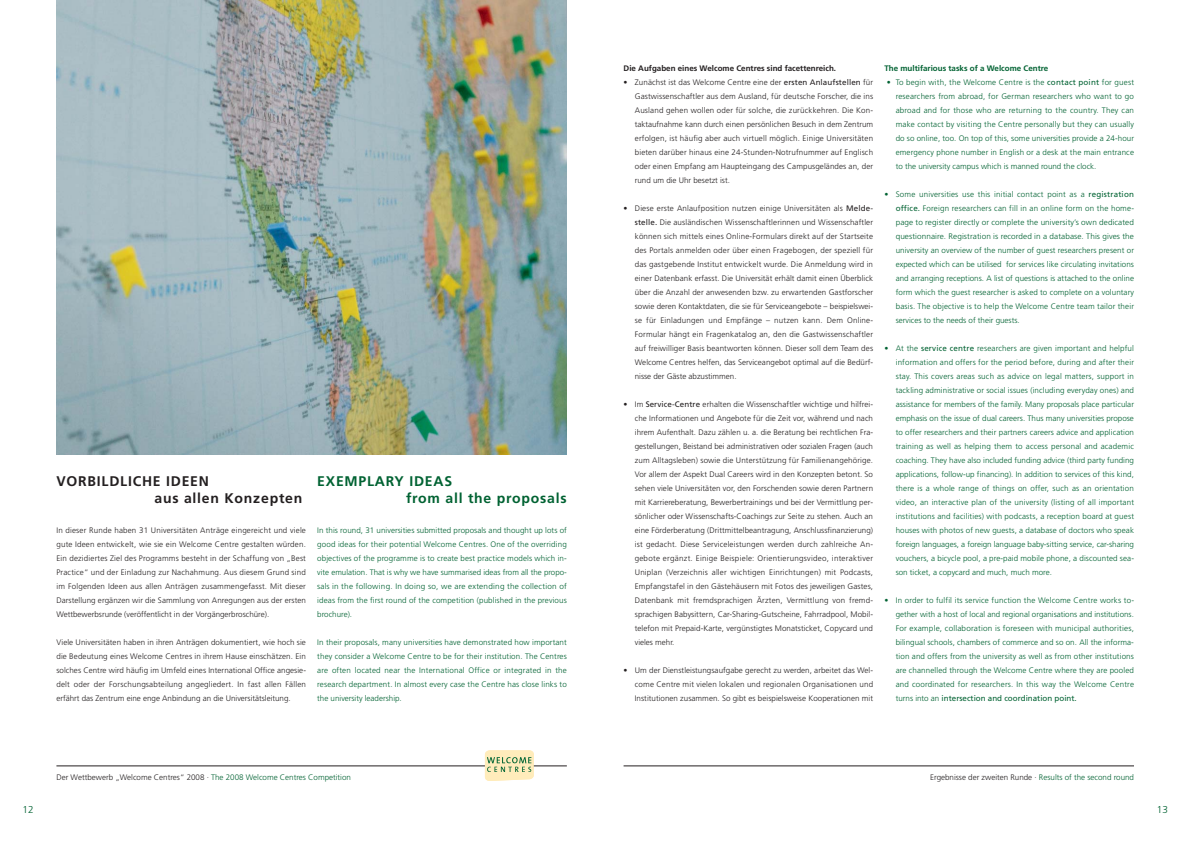
<style>
.page{position:relative;width:1191px;height:842px;background:#fff}
.page>*{position:absolute;margin:0;border:0;box-sizing:border-box;transform-origin:0 0}
.t1{font:700 14px/16.8px "Frutiger";letter-spacing:.055em;color:#231f20}
.t2{font:700 14px/16.8px "Frutiger";letter-spacing:.055em;color:#006232}
.t3{font:300 10px "Frutiger";color:#006232}
.t4{font:300 8px/14px "Frutiger";color:#231f20;text-align:justify}
.t5{font:300 8px/14px "Frutiger";letter-spacing:.005em;color:#006232;text-align:justify}
.t6{font:700 8px "Frutiger";color:#231f20}
.t7{font:700 8px "Frutiger";color:#006232}
.s1{color:#006232}
.s2{font-weight:400}
</style>
<div class="page">
<hr style="left:56px;top:766px;width:511px;height:1px;background:#231f20">
<hr style="left:623px;top:766px;width:511px;height:1px;background:#231f20">
<svg style="left:485px;top:750px;width:49px;height:31px;background:#e3deae"></svg>
<img style="left:56px;top:0;width:511px;height:454px">
<h1 class="t1" style="left:154px;top:473px;width:149px;text-indent:-98px">VORBILDLICHE IDEEN<br>aus allen Konzepten</h1>
<p class="t4" style="left:56px;top:524px;width:251px">In dieser Runde haben 31 Universitäten Anträge eingereicht und viele gute Ideen entwickelt, wie sie ein Welcome Centre gestalten würden.<br>Ein dezidiertes Ziel des Programms besteht in der Schaffung von „Best Practice“ und der Einladung zur Nachahmung. Aus diesem Grund sind im Folgenden Ideen aus allen Anträgen zusammengefasst. Mit dieser Darstellung ergänzen wir die Sammlung von Anregungen aus der ersten Wettbewerbsrunde (veröffentlicht in der Vorgängerbroschüre).</p>
<p class="t4" style="left:56px;top:636px;width:251px">Viele Universitäten haben in ihren Anträgen dokumentiert, wie hoch sie die Bedeutung eines Welcome Centres in ihrem Hause einschätzen. Ein solches Centre wird häufig im Umfeld eines International Office angesie&shy;delt oder der Forschungsabteilung angegliedert. In fast allen Fällen erfährt das Zentrum eine enge Anbindung an die Universitätsleitung.</p>
<h1 class="t2" style="left:406px;top:473px;width:162px;text-indent:-89px">EXEMPLARY IDEAS<br>from all the proposals</h1>
<p class="t5" style="left:317px;top:524px;width:251px">In this round, 31 universities submitted proposals and thought up lots of good ideas for their potential Welcome Centres. One of the overriding objectives of the programme is to create best practice models which in&shy;vite emulation. That is why we have summarised ideas from all the propo&shy;sals in the following. In doing so, we are extending the collection of ideas from the first round of the competition (published in the previous brochure).</p>
<p class="t5" style="left:317px;top:636px;width:251px">In their proposals, many universities have demonstrated how important they consider a Welcome Centre to be for their institution. The Centres are often located near the International Office or integrated in the research department. In almost every case the Centre has close links to the university leadership.</p>
<p class="t3" style="left:23px;top:806px;width:13px">12</p>
<p class="t4" style="left:56px;top:771px;width:296px">Der Wettbewerb „Welcome Centres“ 2008 · <span class="s1">The 2008 Welcome Centres Competition</span></p>
<p class="t6" style="left:623px;top:65px;width:214px">Die Aufgaben eines Welcome Centres sind facettenreich.</p>
<p class="t4" style="left:635px;top:76px;width:240px;text-indent:-11px">• Zunächst ist das Welcome Centre eine der <span class="s2">ersten Anlaufstellen</span> für Gastwissenschaftler aus dem Ausland, für deutsche Forscher, die ins Ausland gehen wollen oder für solche, die zurückkehren. Die Kon&shy;taktaufnahme kann durch einen persönlichen Besuch in dem Zentrum erfolgen, ist häufig aber auch virtuell möglich. Einige Universitäten bieten darüber hinaus eine 24-Stunden-Notrufnummer auf Englisch oder einen Empfang am Haupteingang des Campusgeländes an, der rund um die Uhr besetzt ist.</p>
<p class="t4" style="left:635px;top:202px;width:240px;text-indent:-11px">• Diese erste Anlaufposition nutzen einige Universitäten als <span class="s2">Melde&shy;stelle.</span> Die ausländischen Wissenschaftlerinnen und Wissenschaftler können sich mittels eines Online-Formulars direkt auf der Startseite des Portals anmelden oder über einen Fragebogen, der speziell für das gastgebende Institut entwickelt wurde. Die Anmeldung wird in einer Datenbank erfasst. Die Universität erhält damit einen Überblick über die Anzahl der anwesenden bzw. zu erwartenden Gastforscher sowie deren Kontaktdaten, die sie für Serviceangebote – beispielswei&shy;se für Einladungen und Empfänge – nutzen kann. Dem Online-Formular hängt ein Fragenkatalog an, den die Gastwissenschaftler auf freiwilliger Basis beantworten können. Dieser soll dem Team des Welcome Centres helfen, das Serviceangebot optimal auf die Bedürf&shy;nisse der Gäste abzustimmen.</p>
<p class="t4" style="left:635px;top:398px;width:240px;text-indent:-11px">• Im <span class="s2">Service-Centre</span> erhalten die Wissenschaftler wichtige und hilfrei&shy;che Informationen und Angebote für die Zeit vor, während und nach ihrem Aufenthalt. Dazu zählen u. a. die Beratung bei rechtlichen Fra&shy;gestellungen, Beistand bei administrativen oder sozialen Fragen (auch zum Alltagsleben) sowie die Unterstützung für Familienangehörige.<br>Vor allem der Aspekt Dual Careers wird in den Konzepten betont. So sehen viele Universitäten vor, den Forschenden sowie deren Partnern mit Karriereberatung, Bewerbertrainings und bei der Vermittlung per&shy;sönlicher oder Wissenschafts-Coachings zur Seite zu stehen. Auch an eine Förderberatung (Drittmittelbeantragung, Anschlussfinanzierung) ist gedacht. Diese Serviceleistungen werden durch zahlreiche An&shy;gebote ergänzt. Einige Beispiele: Orientierungsvideo, interaktiver Uniplan (Verzeichnis aller wichtigen Einrichtungen) mit Podcasts, Empfangstafel in den Gästehäusern mit Fotos des jeweiligen Gastes, Datenbank mit fremdsprachigen Ärzten, Vermittlung von fremd&shy;sprachigen Babysittern, Car-Sharing-Gutscheine, Fahrradpool, Mobil&shy;telefon mit Prepaid-Karte, vergünstigtes Monatsticket, Copycard und vieles mehr.</p>
<p class="t4" style="left:635px;top:664px;width:240px;text-indent:-11px">• Um der Dienstleistungsaufgabe gerecht zu werden, arbeitet das Wel&shy;come Centre mit vielen lokalen und regionalen Organisationen und Institutionen zusammen. So gibt es beispielsweise Kooperationen mit</p>
<p class="t7" style="left:884px;top:65px;width:165px">The multifarious tasks of a Welcome Centre</p>
<p class="t5" style="left:895px;top:76px;width:240px;text-indent:-9px">• To begin with, the Welcome Centre is the <span class="s2">contact point</span> for guest researchers from abroad, for German researchers who want to go abroad and for those who are returning to the country. They can make contact by visiting the Centre personally but they can usually do so online, too. On top of this, some universities provide a 24-hour emergency phone number in English or a desk at the main entrance to the university campus which is manned round the clock.</p>
<p class="t5" style="left:895px;top:188px;width:240px;text-indent:-11px">• Some universities use this initial contact point as a <span class="s2">registration office.</span> Foreign researchers can fill in an online form on the home&shy;page to register directly or complete the university’s own dedicated questionnaire. Registration is recorded in a database. This gives the university an overview of the number of guest researchers present or expected which can be utilised for services like circulating invitations and arranging receptions. A list of questions is attached to the online form which the guest researcher is asked to complete on a voluntary basis. The objective is to help the Welcome Centre team tailor their services to the needs of their guests.</p>
<p class="t5" style="left:895px;top:342px;width:240px;text-indent:-11px">• At the <span class="s2">service centre</span> researchers are given important and helpful information and offers for the period before, during and after their stay. This covers areas such as advice on legal matters, support in tackling administrative or social issues (including everyday ones) and assistance for members of the family. Many proposals place particular emphasis on the issue of dual careers. Thus many universities propose to offer researchers and their partners careers advice and application training as well as helping them to access personal and academic coaching. They have also included funding advice (third party funding applications, follow-up financing). In addition to services of this kind, there is a whole range of things on offer, such as an orientation video, an interactive plan of the university (listing of all important institutions and facilities) with podcasts, a reception board at guest houses with photos of new guests, a database of doctors who speak foreign languages, a foreign language baby-sitting service, car-sharing vouchers, a bicycle pool, a pre-paid mobile phone, a discounted sea&shy;son ticket, a copycard and much, much more.</p>
<p class="t5" style="left:895px;top:594px;width:240px;text-indent:-11px">• In order to fulfil its service function the Welcome Centre works to&shy;gether with a host of local and regional organisations and institutions.<br>For example, collaboration is foreseen with municipal authorities, bilingual schools, chambers of commerce and so on. All the informa&shy;tion and offers from the university as well as from other institutions are channelled through the Welcome Centre where they are pooled and coordinated for researchers. In this way the Welcome Centre turns into an <span class="s2">intersection and coordination point.</span></p>
<p class="t4" style="left:930px;top:771px;width:205px">Ergebnisse der zweiten Runde · <span class="s1">Results of the second round</span></p>
<p class="t3" style="left:1156px;top:806px;width:13px">13</p>
</div>
